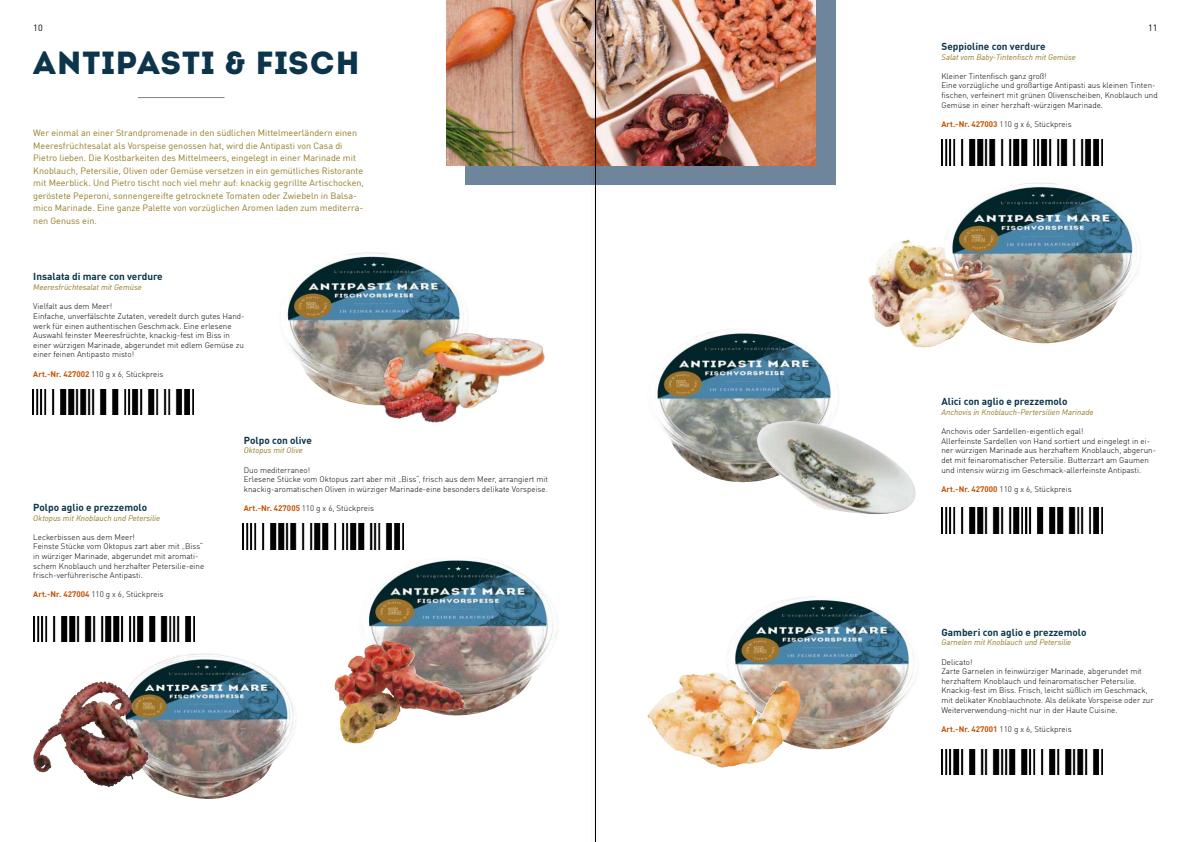
<style>
.page{position:relative;width:1191px;height:842px;background:#fff}
.page>*{position:absolute;margin:0;border:0;box-sizing:border-box;transform-origin:0 0}
.t1{font:32px "Intro";letter-spacing:.02em;color:#0c354b}
.t2{font:700 10px "DIN Offc";color:#0c354b}
.t3{font:9px/12.5px "DIN Offc";color:#927b23}
.t4{font:9px "DIN Offc";color:#000}
.t5{font:300 8px/9.6px "DIN Offc";color:#000}
.t6{font:italic 8px "DIN Offc";color:#927b23}
.s1{font-weight:700;color:#c35100}
</style>
<div class="page">
<hr style="left:138px;top:97px;width:86px;height:1px;background:#000">
<div style="left:465px;top:0;width:370px;height:184px;background:#6e859b"></div>
<img style="left:446px;top:0;width:369px;height:165px">
<img style="left:656px;top:329px;width:182px;height:154px">
<img style="left:727px;top:596px;width:190px;height:154px">
<img style="left:948px;top:182px;width:191px;height:161px">
<img style="left:115px;top:653px;width:181px;height:146px">
<img style="left:361px;top:558px;width:197px;height:158px">
<img style="left:285px;top:252px;width:175px;height:153px">
<img style="left:757px;top:421px;width:158px;height:93px">
<img style="left:647px;top:672px;width:110px;height:96px">
<img style="left:868px;top:240px;width:93px;height:107px">
<img style="left:33px;top:681px;width:72px;height:92px">
<img style="left:334px;top:641px;width:52px;height:93px">
<img style="left:363px;top:313px;width:182px;height:110px">
<img style="left:941px;top:508px;width:161px;height:25px">
<img style="left:941px;top:749px;width:161px;height:26px">
<img style="left:33px;top:389px;width:160px;height:26px">
<img style="left:33px;top:616px;width:161px;height:26px">
<img style="left:243px;top:524px;width:161px;height:25px">
<img style="left:941px;top:140px;width:161px;height:25px">
<div style="left:589px;top:0;width:13px;height:842px;background:#000;opacity:.75"></div>
<hr style="left:595px;top:0;width:1px;height:842px;background:#000">
<p class="t4" style="left:33px;top:24px;width:11px">10</p>
<p class="t4" style="left:1148px;top:24px;width:11px">11</p>
<h1 class="t1" style="left:33px;top:45px;width:328px">ANTIPASTI &amp; FISCH</h1>
<p class="t3" style="left:33px;top:128px;width:332px">Wer einmal an einer Strandpromenade in den südlichen Mittelmeerländern einen Meeresfrüchtesalat als Vorspeise genossen hat, wird die Antipasti von Casa di Pietro lieben. Die Kostbarkeiten des Mittelmeers, eingelegt in einer Marinade mit Knoblauch, Petersilie, Oliven oder Gemüse versetzen in ein gemütliches Ristorante mit Meerblick. Und Pietro tischt noch viel mehr auf: knackig gegrillte Artischocken, geröstete Peperoni, sonnengereifte getrocknete Tomaten oder Zwiebeln in Balsa&shy;mico Marinade. Eine ganze Palette von vorzüglichen Aromen laden zum mediterra&shy;nen Genuss ein.</p>
<p class="t2" style="left:33px;top:271px;width:131px">Insalata di mare con verdure</p>
<p class="t6" style="left:33px;top:282px;width:110px">Meeresfrüchtesalat mit Gemüse</p>
<p class="t5" style="left:33px;top:302px;width:213px">Vielfalt aus dem Meer!<br>Einfache, unverfälschte Zutaten, veredelt durch gutes Hand&shy;werk für einen authentischen Geschmack. Eine erlesene Auswahl feinster Meeresfrüchte, knackig-fest im Biss in einer würzigen Marinade, abgerundet mit edlem Gemüse zu einer feinen Antipasto misto!</p>
<p class="t5" style="left:33px;top:369px;width:132px"><span class="s1">Art.-Nr. 427002</span> 110 g x 6, Stückpreis</p>
<p class="t2" style="left:33px;top:502px;width:115px">Polpo aglio e prezzemolo</p>
<p class="t6" style="left:33px;top:515px;width:128px">Oktopus mit Knoblauch und Petersilie</p>
<p class="t5" style="left:33px;top:532px;width:172px">Leckerbissen aus dem Meer!<br>Feinste Stücke vom Oktopus zart aber mit „Biss“ in würziger Marinade, abgerundet mit aromati&shy;schem Knoblauch und herzhafter Petersilie-eine frisch-verführerische Antipasti.</p>
<p class="t5" style="left:33px;top:590px;width:132px"><span class="s1">Art.-Nr. 427004</span> 110 g x 6, Stückpreis</p>
<p class="t2" style="left:244px;top:435px;width:70px">Polpo con olive</p>
<p class="t6" style="left:244px;top:448px;width:61px">Oktopus mit Olive</p>
<p class="t5" style="left:244px;top:465px;width:306px">Duo mediterraneo!<br>Erlesene Stücke vom Oktopus zart aber mit „Biss“, frisch aus dem Meer, arrangiert mit knackig-aromatischen Oliven in würziger Marinade-eine besonders delikate Vorspeise.</p>
<p class="t5" style="left:244px;top:504px;width:132px"><span class="s1">Art.-Nr. 427005</span> 110 g x 6, Stückpreis</p>
<p class="t2" style="left:941px;top:41px;width:106px">Seppioline con verdure</p>
<p class="t6" style="left:941px;top:52px;width:136px">Salat vom Baby-Tinten昀椀sch mit Gemüse</p>
<p class="t5" style="left:941px;top:71px;width:218px">Kleiner Tinten昀椀sch ganz groß!<br>Eine vorzügliche und großartige Antipasti aus kleinen Tinten-昀椀schen, verfeinert mit grünen Olivenscheiben, Knoblauch und Gemüse in einer herzhaft-würzigen Marinade.</p>
<p class="t5" style="left:941px;top:120px;width:132px"><span class="s1">Art.-Nr. 427003</span> 110 g x 6, Stückpreis</p>
<p class="t2" style="left:941px;top:396px;width:127px">Alici con aglio e prezzemolo</p>
<p class="t6" style="left:941px;top:409px;width:154px">Anchovis in Knoblauch-Pertersilien Marinade</p>
<p class="t5" style="left:941px;top:427px;width:216px">Anchovis oder Sardellen-eigentlich egal!<br>Allerfeinste Sardellen von Hand sortiert und eingelegt in ei&shy;ner würzigen Marinade aus herzhaftem Knoblauch, abgerun&shy;det mit feinaromatischer Petersilie. Butterzart am Gaumen und intensiv würzig im Geschmack-allerfeinste Antipasti.</p>
<p class="t5" style="left:941px;top:484px;width:132px"><span class="s1">Art.-Nr. 427000</span> 110 g x 6, Stückpreis</p>
<p class="t2" style="left:941px;top:627px;width:146px">Gamberi con aglio e prezzemolo</p>
<p class="t6" style="left:941px;top:637px;width:131px">Garnelen mit Knoblauch und Petersilie</p>
<p class="t5" style="left:941px;top:657px;width:214px">Delicato!<br>Zarte Garnelen in feinwürziger Marinade, abgerundet mit herzhaftem Knoblauch und feinaromatischer Petersilie.<br>Knackig-fest im Biss. Frisch, leicht süßlich im Geschmack, mit delikater Knoblauchnote. Als delikate Vorspeise oder zur Weiterverwendung-nicht nur in der Haute Cuisine.</p>
<p class="t5" style="left:941px;top:724px;width:132px"><span class="s1">Art.-Nr. 427001</span> 110 g x 6, Stückpreis</p>
</div>
